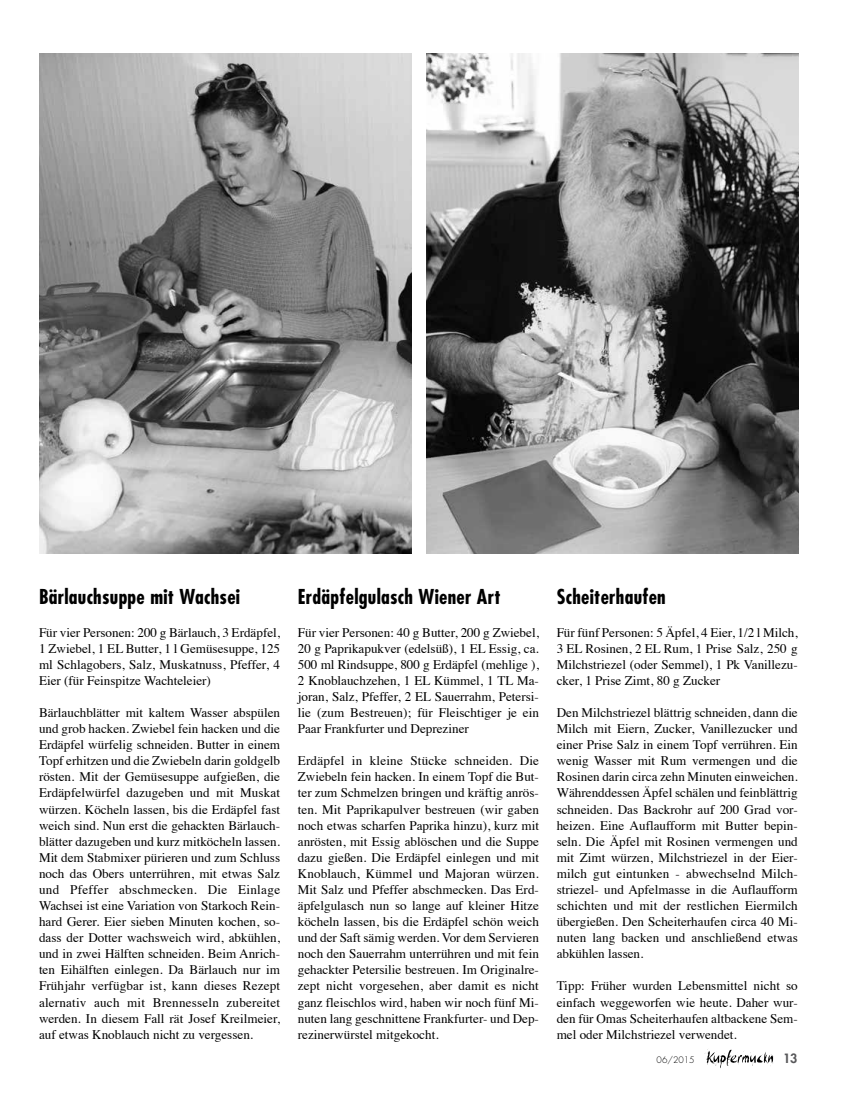
<style>
.page{position:relative;width:851px;height:1099px;background:#fff}
.page>*{position:absolute;margin:0;border:0;box-sizing:border-box;transform-origin:0 0}
.t1{font:700 condensed 20px "Futura";letter-spacing:.015em;color:#000}
.t2{font:13.12px/16.1px "Times";color:#000;text-align:justify}
.t3{font:800 12.5px "Futura";color:#58585a}
.t4{font:300 8.75px "Futura";color:#000}
</style>
<div class="page">
<svg style="left:704px;top:1049px;width:69px;height:19px"></svg>
<img style="left:39px;top:53px;width:372px;height:500px">
<img style="left:426px;top:53px;width:372px;height:500px">
<h1 class="t1" style="left:39px;top:588px;width:203px">Bärlauchsuppe mit Wachsei</h1>
<p class="t2" style="left:39px;top:625px;width:242px">Für vier Personen: 200 g Bärlauch, 3 Erdäpfel, 1 Zwiebel, 1 EL Butter, 1 l Gemüsesuppe, 125 ml Schlagobers, Salz, Muskatnuss, Pfeffer, 4<br>Eier (für Feinspitze Wachteleier)</p>
<p class="t2" style="left:39px;top:706px;width:243px">Bärlauchblätter mit kaltem Wasser abspülen und grob hacken. Zwiebel fein hacken und die Erdäpfel würfelig schneiden. Butter in einem Topf erhitzen und die Zwiebeln darin goldgelb rösten. Mit der Gemüsesuppe aufgießen, die Erdäpfelwürfel dazugeben und mit Muskat würzen. Köcheln lassen, bis die Erdäpfel fast weich sind. Nun erst die gehackten Bärlauch&shy;blätter dazugeben und kurz mitköcheln lassen.<br>Mit dem Stabmixer pürieren und zum Schluss noch das Obers unterrühren, mit etwas Salz und Pfeffer abschmecken. Die Einlage Wachs ei ist eine Variation von Starkoch Rein&shy;hard Gerer. Eier sieben Minuten kochen, so&shy;dass der Dotter wachsweich wird, abkühlen, und in zwei Hälften schneiden. Beim Anrich&shy;ten Eihälften einlegen. Da Bärlauch nur im Frühjahr verfügbar ist, kann dieses Rezept alernativ auch mit Brennesseln zubereitet werden. In diesem Fall rät Josef Kreilmeier, auf etwas Knoblauch nicht zu vergessen.</p>
<h1 class="t1" style="left:298px;top:588px;width:204px">Erdäpfelgulasch Wiener Art</h1>
<p class="t2" style="left:298px;top:625px;width:243px">Für vier Personen: 40 g Butter, 200 g Zwiebel, 20 g Paprikapukver (edelsüß), 1 EL Essig, ca.<br>500 ml Rindsuppe, 800 g Erdäpfel (mehlige ), 2 Knoblauchzehen, 1 EL Kümmel, 1 TL Ma&shy;joran, Salz, Pfeffer, 2 EL Sauerrahm, Petersi&shy;lie (zum Bestreuen); für Fleischtiger je ein Paar Frankfurter und Depreziner</p>
<p class="t2" style="left:298px;top:754px;width:243px">Erdäpfel in kleine Stücke schneiden. Die Zwiebeln fein hacken. In einem Topf die But&shy;ter zum Schmelzen bringen und kräftig anrös&shy;ten. Mit Paprikapulver bestreuen (wir gaben noch etwas scharfen Paprika hinzu), kurz mit anrösten, mit Essig ablöschen und die Suppe dazu gießen. Die Erdäpfel einlegen und mit Knoblauch, Kümmel und Majoran würzen.<br>Mit Salz und Pfeffer abschmecken. Das Erd&shy;äpfelgulasch nun so lange auf kleiner Hitze köcheln lassen, bis die Erdäpfel schön weich und der Saft sämig werden. Vor dem Servieren noch den Sauerrahm unterrühren und mit fein gehackter Petersilie bestreuen. Im Originalre&shy;zept nicht vorgesehen, aber damit es nicht ganz fleischlos wird, haben wir noch fünf Mi&shy;nuten lang geschnittene Frankfurter- und Dep&shy;rezinerwürstel mitgekocht.</p>
<h1 class="t1" style="left:556px;top:588px;width:111px">Scheiterhaufen</h1>
<p class="t2" style="left:556px;top:625px;width:242px">Für fünf Personen: 5 Äpfel, 4 Eier, 1/2 l Milch, 3 EL Rosinen, 2 EL Rum, 1 Prise Salz, 250 g Milchstriezel (oder Semmel), 1 Pk Vanillezu&shy;cker, 1 Prise Zimt, 80 g Zucker</p>
<p class="t2" style="left:556px;top:706px;width:243px">Den Milchstriezel blättrig schneiden, dann die Milch mit Eiern, Zucker, Vanillezucker und einer Prise Salz in einem Topf verrühren. Ein wenig Wasser mit Rum vermengen und die Rosinen darin circa zehn Minuten einweichen.<br>Währenddessen Äpfel schälen und feinblättrig schneiden. Das Backrohr auf 200 Grad vor&shy;heizen. Eine Auflaufform mit Butter bepin&shy;seln. Die Äpfel mit Rosinen vermengen und mit Zimt würzen, Milchstriezel in der Eier&shy;milch gut eintunken - abwechselnd Milch&shy;striezel- und Apfelmasse in die Auflaufform schichten und mit der restlichen Eiermilch übergießen. Den Scheiterhaufen circa 40 Mi&shy;nuten lang backen und anschließend etwas abkühlen lassen.</p>
<p class="t2" style="left:556px;top:979px;width:242px">Tipp: Früher wurden Lebensmittel nicht so einfach weggeworfen wie heute. Daher wur&shy;den für Omas Scheiterhaufen altbackene Sem&shy;mel oder Milchstriezel verwendet.</p>
<p class="t4" style="left:656px;top:1055px;width:40px">06/2015</p>
<p class="t3" style="left:782px;top:1051px;width:16px">13</p>
</div>
